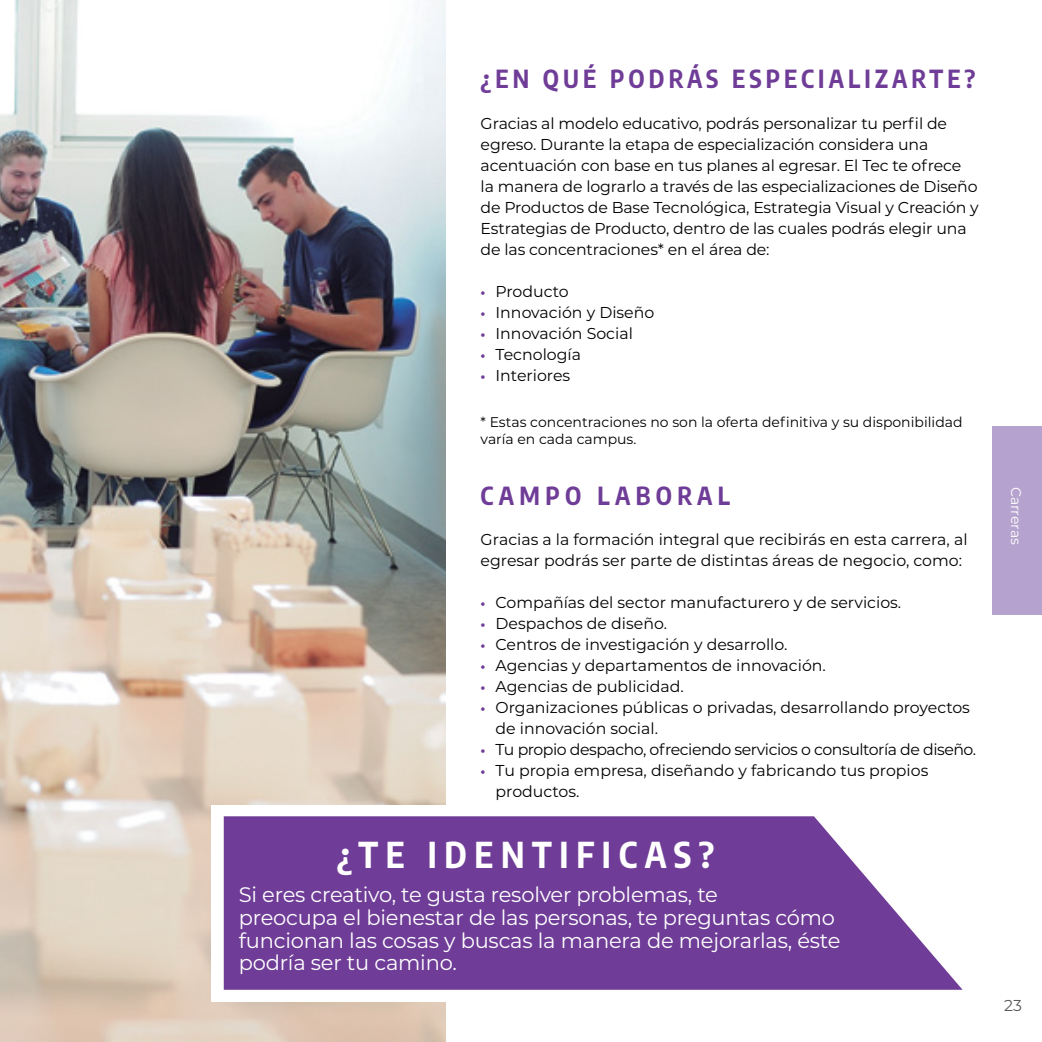
<style>
.page{position:relative;width:1042px;height:1042px;background:#fff}
.page>*{position:absolute;margin:0;border:0;box-sizing:border-box;transform-origin:0 0}
.t1{font:700 35px "Encode Sans Condensed";letter-spacing:.22em;color:#fff}
.t2{font:700 24.5px "Encode Sans Condensed";letter-spacing:.17em;color:#6f3d97}
.t3{font:700 24.5px "Encode Sans Condensed";letter-spacing:.22em;color:#6f3d97}
.t4{font:21px/22.8px "Montserrat";letter-spacing:-.01em;color:#fff}
.t5{font:15.75px/21px "Montserrat";letter-spacing:-.01em;color:#000}
.t6{font:15.75px "Montserrat";letter-spacing:-.03em;color:#000}
.t7{font:15.75px "Montserrat";color:#58595b}
.t8{font:14px/17.5px "Montserrat";color:#000}
.t9{font:14px "Montserrat";letter-spacing:-.01em;color:#fff}
.s1{font-weight:700;font-size:14px;color:#6f3d97}
</style>
<div class="page">
<div style="left:992px;top:427px;width:50px;height:188px;background:#b6a2ce"></div>
<img style="left:0;top:0;width:446px;height:1042px">
<div style="left:211px;top:804px;width:768px;height:197px;background:#fff"></div>
<svg style="left:224px;top:816px;width:738px;height:174px;background:#7d50a1"></svg>
<h2 class="t2" style="left:481px;top:61px;width:496px">¿EN QUÉ PODRÁS ESPECIALIZARTE?</h2>
<p class="t5" style="left:481px;top:112px;width:500px">Gracias al modelo educativo, podrás personalizar tu perfil de egreso. Durante la etapa de especialización considera una acentuación con base en tus planes al egresar. El Tec te ofrece<br>la manera de lograrlo a través de las especializaciones de Diseño de Productos de Base Tecnológica, Estrategia Visual y Creación y Estrategias de Producto, dentro de las cuales podrás elegir una de las concentraciones* en el área de:</p>
<p class="t5" style="left:481px;top:280px;width:90px"><span class="s1">•</span> Producto</p>
<p class="t5" style="left:481px;top:301px;width:175px"><span class="s1">•</span> Innovación y Diseño</p>
<p class="t5" style="left:481px;top:322px;width:154px"><span class="s1">•</span> Innovación Social</p>
<p class="t5" style="left:481px;top:343px;width:102px"><span class="s1">•</span> Tecnología</p>
<p class="t5" style="left:481px;top:364px;width:91px"><span class="s1">•</span> Interiores</p>
<p class="t8" style="left:481px;top:413px;width:483px">* Estas concentraciones no son la oferta definitiva y su disponibilidad varía en cada campus.</p>
<h2 class="t3" style="left:481px;top:477px;width:251px">CAMPO LABORAL</h2>
<p class="t5" style="left:481px;top:528px;width:488px">Gracias a la formación integral que recibirás en esta carrera, al egresar podrás ser parte de distintas áreas de negocio, como:</p>
<p class="t5" style="left:481px;top:591px;width:422px"><span class="s1">•</span> Compañías del sector manufacturero y de servicios.</p>
<p class="t5" style="left:481px;top:612px;width:188px"><span class="s1">•</span> Despachos de diseño.</p>
<p class="t5" style="left:481px;top:633px;width:308px"><span class="s1">•</span> Centros de investigación y desarrollo.</p>
<p class="t5" style="left:481px;top:654px;width:347px"><span class="s1">•</span> Agencias y departamentos de innovación.</p>
<p class="t5" style="left:481px;top:675px;width:205px"><span class="s1">•</span> Agencias de publicidad.</p>
<p class="t5" style="left:495px;top:696px;width:476px;text-indent:-15px"><span class="s1">•</span> Organizaciones públicas o privadas, desarrollando proyectos de innovación social.</p>
<p class="t6" style="left:481px;top:739px;width:497px"><span class="s1">•</span> Tu propio despacho, ofreciendo servicios o consultoría de diseño.</p>
<p class="t5" style="left:495px;top:759px;width:434px;text-indent:-15px"><span class="s1">•</span> Tu propia empresa, diseñando y fabricando tus propios productos.</p>
<h1 class="t1" style="left:337px;top:828px;width:379px">¿TE IDENTIFICAS?</h1>
<h3 class="t4" style="left:239px;top:882px;width:603px">Si eres creativo, te gusta resolver problemas, te<br>preocupa el bienestar de las personas, te preguntas cómo funcionan las cosas y buscas la manera de mejorarlas, éste podría ser tu camino.</h3>
<p class="t9" style="left:1026px;top:487px;width:60px;rotate:90deg">Carreras</p>
<p class="t7" style="left:1004px;top:994px;width:19px">23</p>
</div>
